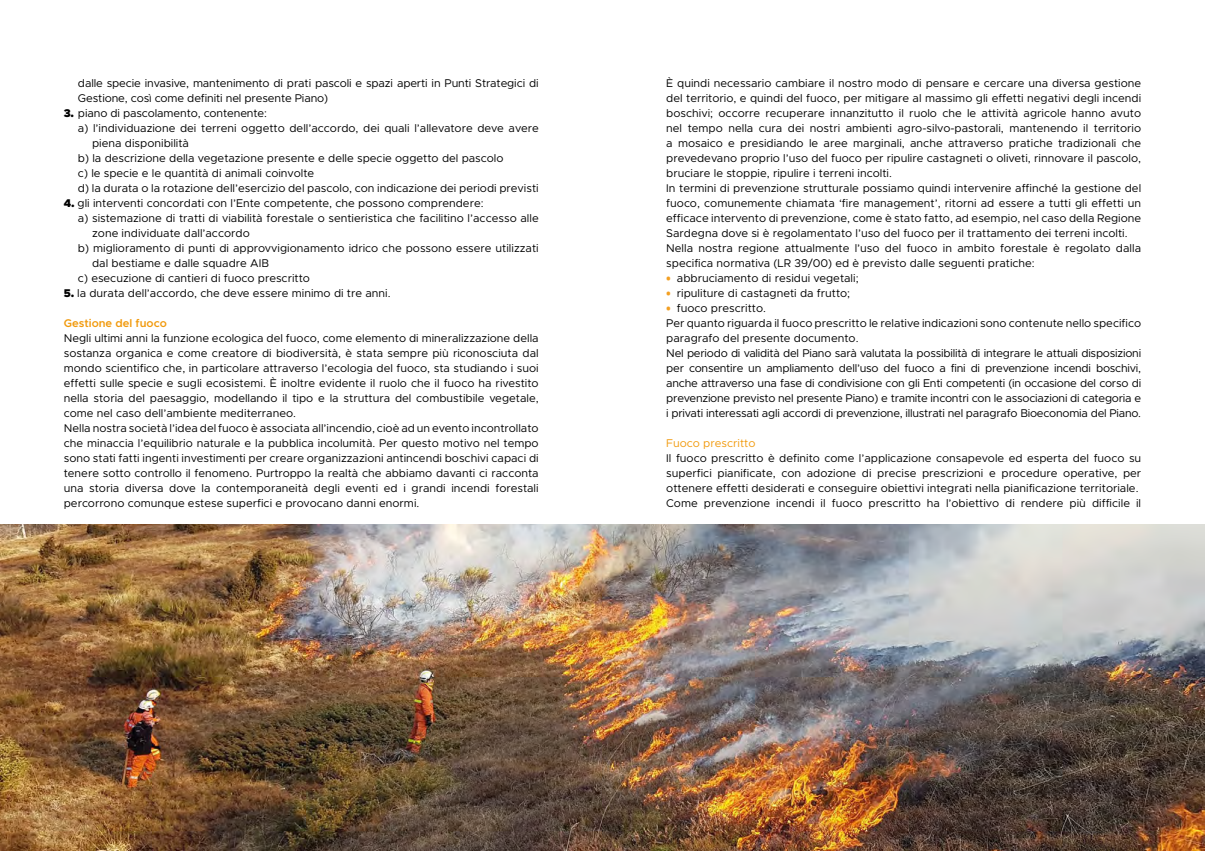
<style>
.page{position:relative;width:1205px;height:851px;background:#fff}
.page>*{position:absolute;margin:0;border:0;box-sizing:border-box;transform-origin:0 0}
.t1{font:11.25px/15px "Metropolis";color:#000}
.t2{font:11.25px/15px "Metropolis";letter-spacing:-.02em;color:#000}
.t3{font:600 11.25px "Metropolis";color:#f19a0d}
.t4{font:11.25px "Metropolis";color:#f19a0d}
.s1{font-weight:900}
.s2{font-family:"Open Sans";font-weight:700;font-size:12.5px;color:#f39f21}
</style>
<div class="page">
<img style="left:0;top:524px;width:1205px;height:326px">
<p class="t1" style="left:78px;top:76px;width:462px">dalle specie invasive, mantenimento di prati pascoli e spazi aperti in Punti Strategici di<br>Gestione, così come definiti nel presente Piano)</p>
<p class="t1" style="left:64px;top:106px;width:205px"><span class="s1">3.</span> piano di pascolamento, contenente:</p>
<p class="t1" style="left:78px;top:121px;width:462px">a) l’individuazione dei terreni oggetto dell’accordo, dei quali l’allevatore deve avere</p>
<p class="t1" style="left:92px;top:136px;width:98px">piena disponibilità</p>
<p class="t1" style="left:78px;top:150px;width:427px">b) la descrizione della vegetazione presente e delle specie oggetto del pascolo</p>
<p class="t1" style="left:78px;top:165px;width:238px">c) le specie e le quantità di animali coinvolte</p>
<p class="t1" style="left:78px;top:180px;width:462px">d) la durata o la rotazione dell’esercizio del pascolo, con indicazione dei periodi previsti</p>
<p class="t1" style="left:64px;top:195px;width:421px"><span class="s1">4.</span> gli interventi concordati con l’Ente competente, che possono comprendere:</p>
<p class="t1" style="left:78px;top:210px;width:462px">a) sistemazione di tratti di viabilità forestale o sentieristica che facilitino l’accesso alle</p>
<p class="t1" style="left:92px;top:225px;width:159px">zone individuate dall’accordo</p>
<p class="t1" style="left:78px;top:240px;width:462px">b) miglioramento di punti di approvvigionamento idrico che possono essere utilizzati</p>
<p class="t1" style="left:92px;top:255px;width:178px">dal bestiame e dalle squadre AIB</p>
<p class="t1" style="left:78px;top:270px;width:234px">c) esecuzione di cantieri di fuoco prescritto</p>
<p class="t1" style="left:64px;top:285px;width:328px"><span class="s1">5.</span> la durata dell’accordo, che deve essere minimo di tre anni.</p>
<p class="t3" style="left:64px;top:316px;width:105px">Gestione del fuoco</p>
<p class="t1" style="left:64px;top:330px;width:476px">Negli ultimi anni la funzione ecologica del fuoco, come elemento di mineralizzazione della sostanza organica e come creatore di biodiversità, è stata sempre più riconosciuta dal mondo scientifico che, in particolare attraverso l’ecologia del fuoco, sta studiando i suoi effetti sulle specie e sugli ecosistemi. È inoltre evidente il ruolo che il fuoco ha rivestito nella storia del paesaggio, modellando il tipo e la struttura del combustibile vegetale, come nel caso dell’ambiente mediterraneo.<br>Nella nostra società l’idea del fuoco è associata all’incendio, cioè ad un evento incontrollato che minaccia l’equilibrio naturale e la pubblica incolumità. Per questo motivo nel tempo sono stati fatti ingenti investimenti per creare organizzazioni antincendi boschivi capaci di tenere sotto controllo il fenomeno. Purtroppo la realtà che abbiamo davanti ci racconta una storia diversa dove la contemporaneità degli eventi ed i grandi incendi forestali percorrono comunque estese superfici e provocano danni enormi.</p>
<p class="t1" style="left:666px;top:75px;width:476px">È quindi necessario cambiare il nostro modo di pensare e cercare una diversa gestione del territorio, e quindi del fuoco, per mitigare al massimo gli effetti negativi degli incendi boschivi; occorre recuperare innanzitutto il ruolo che le attività agricole hanno avuto nel tempo nella cura dei nostri ambienti agro-silvo-pastorali, mantenendo il territorio a mosaico e presidiando le aree marginali, anche attraverso pratiche tradizionali che prevedevano proprio l’uso del fuoco per ripulire castagneti o oliveti, rinnovare il pascolo, bruciare le stoppie, ripulire i terreni incolti.<br>In termini di prevenzione strutturale possiamo quindi intervenire affinché la gestione del fuoco, comunemente chiamata ‘fire management’, ritorni ad essere a tutti gli effetti un efficace intervento di prevenzione, come è stato fatto, ad esempio, nel caso della Regione Sardegna dove si è regolamentato l’uso del fuoco per il trattamento dei terreni incolti.<br>Nella nostra regione attualmente l’uso del fuoco in ambito forestale è regolato dalla specifica normativa (LR 39/00) ed è previsto dalle seguenti pratiche:</p>
<p class="t1" style="left:666px;top:271px;width:194px"><span class="s2">•</span> abbruciamento di residui vegetali;</p>
<p class="t1" style="left:666px;top:286px;width:185px"><span class="s2">•</span> ripuliture di castagneti da frutto;</p>
<p class="t2" style="left:666px;top:301px;width:476px"><span class="s2">•</span> fuoco prescritto.<br>Per quanto riguarda il fuoco prescritto le relative indicazioni sono contenute nello specifico paragrafo del presente documento.<br>Nel periodo di validità del Piano sarà valutata la possibilità di integrare le attuali disposizioni per consentire un ampliamento dell’uso del fuoco a fini di prevenzione incendi boschivi, anche attraverso una fase di condivisione con gli Enti competenti (in occasione del corso di prevenzione previsto nel presente Piano) e tramite incontri con le associazioni di categoria e i privati interessati agli accordi di prevenzione, illustrati nel paragrafo Bioeconomia del Piano.</p>
<p class="t4" style="left:666px;top:436px;width:91px">Fuoco prescritto</p>
<p class="t1" style="left:666px;top:450px;width:476px">Il fuoco prescritto è definito come l’applicazione consapevole ed esperta del fuoco su superfici pianificate, con adozione di precise prescrizioni e procedure operative, per ottenere effetti desiderati e conseguire obiettivi integrati nella pianificazione territoriale.<br>Come prevenzione incendi il fuoco prescritto ha l’obiettivo di rendere più difficile il</p>
</div>
